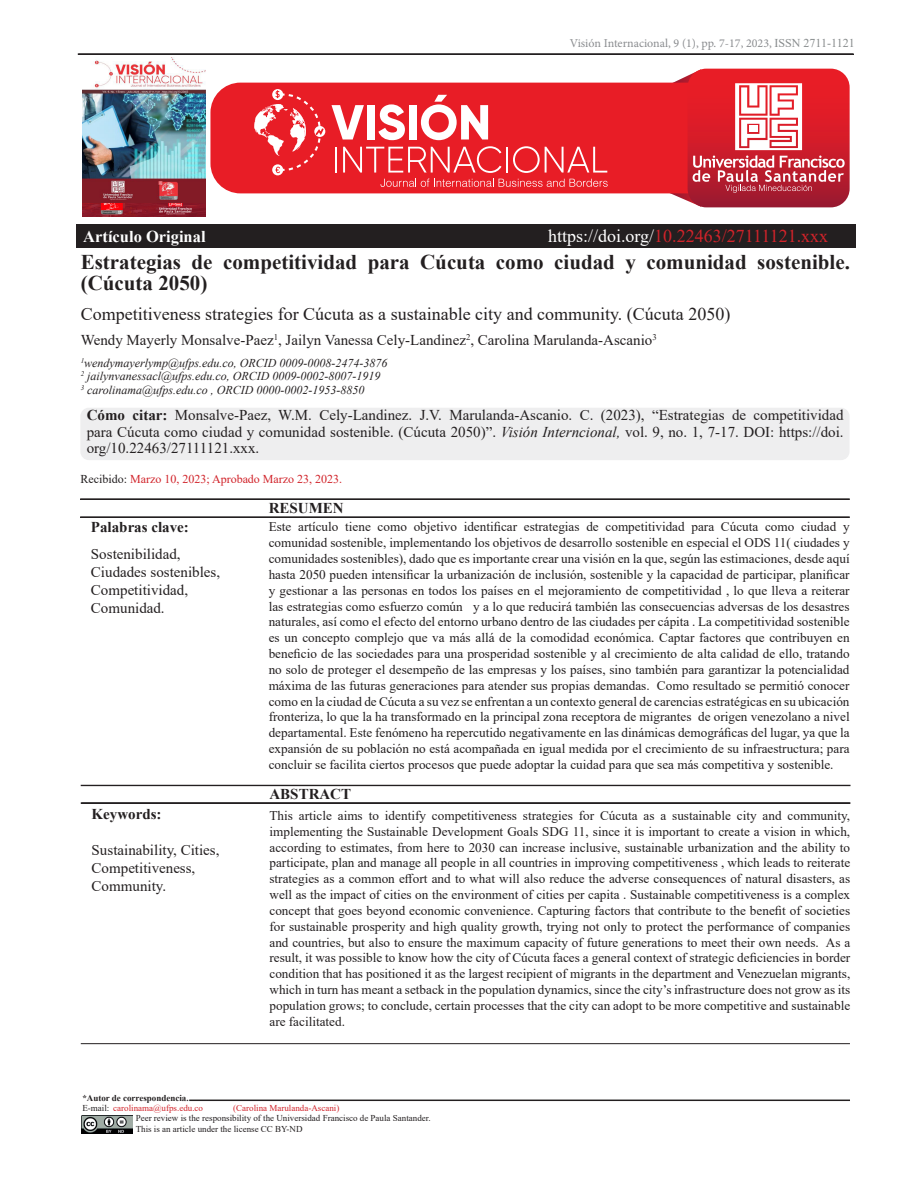
<style>
.page{position:relative;width:918px;height:1188px;background:#fff}
.page>*{position:absolute;margin:0;border:0;box-sizing:border-box;transform-origin:0 0}
.Título_1{font:700 21px/21px "Times New Roman";color:#231f20}
.Título_1-2{font:18px "Times New Roman";color:#231f20}
.Título_1-3{font:18px "Times New Roman";color:#d1232a}
.t1{font:700 16.5px "Times New Roman";color:#fff}
.Título_1-4{font:15px/18px "Times New Roman";color:#231f20}
.Título_1-5{font:700 15px "Times New Roman";color:#231f20}
.Resumen{font:13.2px/15.9px "Times New Roman";color:#231f20;text-align:justify}
.Título_1-6{font:italic 12px "Times New Roman";color:#231f20}
.t2{font:12px "Minion Pro";color:#8a8c8f}
.t3{font:12px "Times New Roman";color:#d1232a}
.t4{font:9px/10.5px "Times New Roman";color:#231f20}
.t5{font:9px "Times New Roman";color:#d1232a}
.t6{font:700 9px "Times New Roman";color:#231f20}
.s1{font-family:"Times New Roman";color:#868a8b}
.s2{color:#fff}
.s3{font-weight:700}
.s4{font-style:italic}
.s5{color:#231f20}
.s6{color:#d1232a}
</style>
<div class="page">
<div style="left:78px;top:54px;width:776px;height:1px;border:1px solid #231f20"></div>
<div style="left:76px;top:225px;width:780px;height:23px;background:#231f20"></div>
<div style="left:210px;top:83px;width:516px;height:110px;background:#e81d26;border-radius:30px"></div>
<svg style="left:272px;top:164px;width:11px;height:11px"></svg>
<svg style="left:254px;top:90px;width:71px;height:83px"></svg>
<svg style="left:332px;top:105px;width:32px;height:35px"></svg>
<div style="left:367px;top:105px;width:8px;height:35px;background:#fff"></div>
<svg style="left:378px;top:104px;width:27px;height:36px"></svg>
<div style="left:409px;top:105px;width:7px;height:35px;background:#fff"></div>
<svg style="left:421px;top:95px;width:67px;height:45px"></svg>
<hr style="left:335px;top:147px;width:2px;height:26px;background:#fff">
<svg style="left:343px;top:146px;width:158px;height:27px"></svg>
<hr style="left:506px;top:147px;width:2px;height:26px;background:#fff">
<svg style="left:513px;top:146px;width:94px;height:27px"></svg>
<svg style="left:380px;top:179px;width:228px;height:8px"></svg>
<svg style="left:669px;top:69px;width:181px;height:138px"></svg>
<img style="left:83px;top:202px;width:122px;height:14px">
<img style="left:81px;top:1115px;width:52px;height:18px">
<hr style="left:189px;top:1100px;width:661px;height:1px;background:#231f20">
<img style="left:83px;top:58px;width:122px;height:144px">
<div style="left:80px;top:408px;width:770px;height:52px;background:#eeeeef;border-radius:9px"></div>
<div style="left:80px;top:499px;width:770px;height:1px;border:1px solid #231f20"></div>
<div style="left:80px;top:517px;width:770px;height:1px;border:1px solid #231f20"></div>
<div style="left:81px;top:785px;width:769px;height:1px;border:1px solid #231f20"></div>
<div style="left:81px;top:803px;width:769px;height:1px;border:1px solid #231f20"></div>
<hr style="left:81px;top:1043px;width:769px;height:1px;background:#231f20">
<p class="t1" style="left:83px;top:225px;width:124px">Artículo Original</p>
<p class="t2" style="left:570px;top:35px;width:286px">Visión Internacional, 9 (1), pp. 7-17, 2023, <span class="s1">ISSN 2711-1121</span></p>
<p class="Título_1-3" style="left:548px;top:224px;width:282px"><span class="s2">https://doi.org/</span>10.22463/27111121.xxx</p>
<p class="Título_1" style="left:81px;top:251px;width:771px">Estrategias de competitividad para Cúcuta como ciudad y comunidad sostenible. (Cúcuta 2050)</p>
<p class="Título_1-2" style="left:81px;top:302px;width:651px">Competitiveness strategies for Cúcuta as a sustainable city and community. (Cúcuta 2050)</p>
<p class="Título_1-4" style="left:81px;top:331px;width:578px">Wendy Mayerly Monsalve-Paez<sup>1</sup>, Jailyn Vanessa Cely-Landinez<sup>2</sup>, Carolina Marulanda-Ascanio<sup>3</sup></p>
<p class="Título_1-6" style="left:81px;top:354px;width:308px"><sup>1</sup>wendymayerlymp@ufps.edu.co, ORCID 0009-0008-2474-3876</p>
<p class="Título_1-6" style="left:81px;top:368px;width:301px"><sup>2</sup> jailynvanessacl@ufps.edu.co, ORCID 0009-0002-8007-1919</p>
<p class="Título_1-6" style="left:81px;top:381px;width:285px"><sup>3</sup> carolinama@ufps.edu.co , ORCID 0000-0002-1953-8850</p>
<p class="Título_1-4" style="left:87px;top:407px;width:758px;line-height:16.5px;text-align:justify"><span class="s3">Cómo citar:</span> Monsalve-Paez, W.M. Cely-Landinez. J.V. Marulanda-Ascanio. C. (2023), “Estrategias de competitividad para Cúcuta como ciudad y comunidad sostenible. (Cúcuta 2050)”. <span class="s4">Visión Interncional,</span> vol. 9, no. 1, 7-17. DOI: https://doi. org/10.22463/27111121.xxx.</p>
<p class="t3" style="left:80px;top:471px;width:263px"><span class="s5">Recibido:</span> Marzo 10, 2023; Aprobado Marzo 23, 2023.</p>
<p class="Título_1-5" style="left:91px;top:517px;width:99px">Palabras clave:</p>
<p class="Título_1-4" style="left:91px;top:544px;width:131px">Sostenibilidad,<br>Ciudades sostenibles,<br>Competitividad,<br>Comunidad.</p>
<p class="Título_1-5" style="left:92px;top:804px;width:71px">Keywords:</p>
<p class="Título_1-4" style="left:92px;top:841px;width:129px">Sustainability, Cities,<br>Competitiveness,<br>Community.</p>
<p class="t6" style="left:82px;top:1091px;width:108px">*Autor de correspondencia.</p>
<p class="Título_1-5" style="left:269px;top:497px;width:76px">RESUMEN</p>
<p class="Resumen" style="left:269px;top:519px;width:582px">Este artículo tiene como objetivo identificar estrategias de competitividad para Cúcuta como ciudad y comunidad sostenible, implementando los objetivos de desarrollo sostenible en especial el ODS 11( ciudades y comunidades sostenibles), dado que es importante crear una visión en la que, según las estimaciones, desde aquí hasta 2050 pueden intensificar la urbanización de inclusión, sostenible y la capacidad de participar, planificar y gestionar a las personas en todos los países en el mejoramiento de competitividad , lo que lleva a reiterar las estrategias como esfuerzo común y a lo que reducirá también las consecuencias adversas de los desastres naturales, así como el efecto del entorno urbano dentro de las ciudades per cápita . La competitividad sostenible es un concepto complejo que va más allá de la comodidad económica. Captar factores que contribuyen en beneficio de las sociedades para una prosperidad sostenible y al crecimiento de alta calidad de ello, tratando no solo de proteger el desempeño de las empresas y los países, sino también para garantizar la potencialidad máxima de las futuras generaciones para atender sus propias demandas. Como resultado se permitió conocer como en la ciudad de Cúcuta a su vez se enfrentan a un contexto general de carencias estratégicas en su ubicación fronteriza, lo que la ha transformado en la principal zona receptora de migrantes de origen venezolano a nivel departamental. Este fenómeno ha repercutido negativamente en las dinámicas demográficas del lugar, ya que la expansión de su población no está acompañada en igual medida por el crecimiento de su infraestructura; para concluir se facilita ciertos procesos que puede adoptar la cuidad para que sea más competitiva y sostenible.</p>
<p class="Título_1-5" style="left:269px;top:783px;width:83px">ABSTRACT</p>
<p class="Resumen" style="left:269px;top:807px;width:582px">This article aims to identify competitiveness strategies for Cúcuta as a sustainable city and community, implementing the Sustainable Development Goals SDG 11, since it is important to create a vision in which, according to estimates, from here to 2030 can increase inclusive, sustainable urbanization and the ability to participate, plan and manage all people in all countries in improving competitiveness , which leads to reiterate strategies as a common effort and to what will also reduce the adverse consequences of natural disasters, as well as the impact of cities on the environment of cities per capita . Sustainable competitiveness is a complex concept that goes beyond economic convenience. Capturing factors that contribute to the benefit of societies for sustainable prosperity and high quality growth, trying not only to protect the performance of companies and countries, but also to ensure the maximum capacity of future generations to meet their own needs. As a result, it was possible to know how the city of Cúcuta faces a general context of strategic deficiencies in border condition that has positioned it as the largest recipient of migrants in the department and Venezuelan migrants, which in turn has meant a setback in the population dynamics, since the city’s infrastructure does not grow as its population grows; to conclude, certain processes that the city can adopt to be more competitive and sustainable are facilitated.</p>
<p class="t4" style="left:136px;top:1103px;width:296px;text-indent:-53px">E-mail: <span class="s6">carolinama@ufps.edu.co<br></span>Peer review is the responsibility of the Universidad Francisco de Paula Santander.<br>This is an article under the license CC BY-ND</p>
<p class="t5" style="left:233px;top:1102px;width:108px">(Carolina Marulanda-Ascani)</p>
</div>
